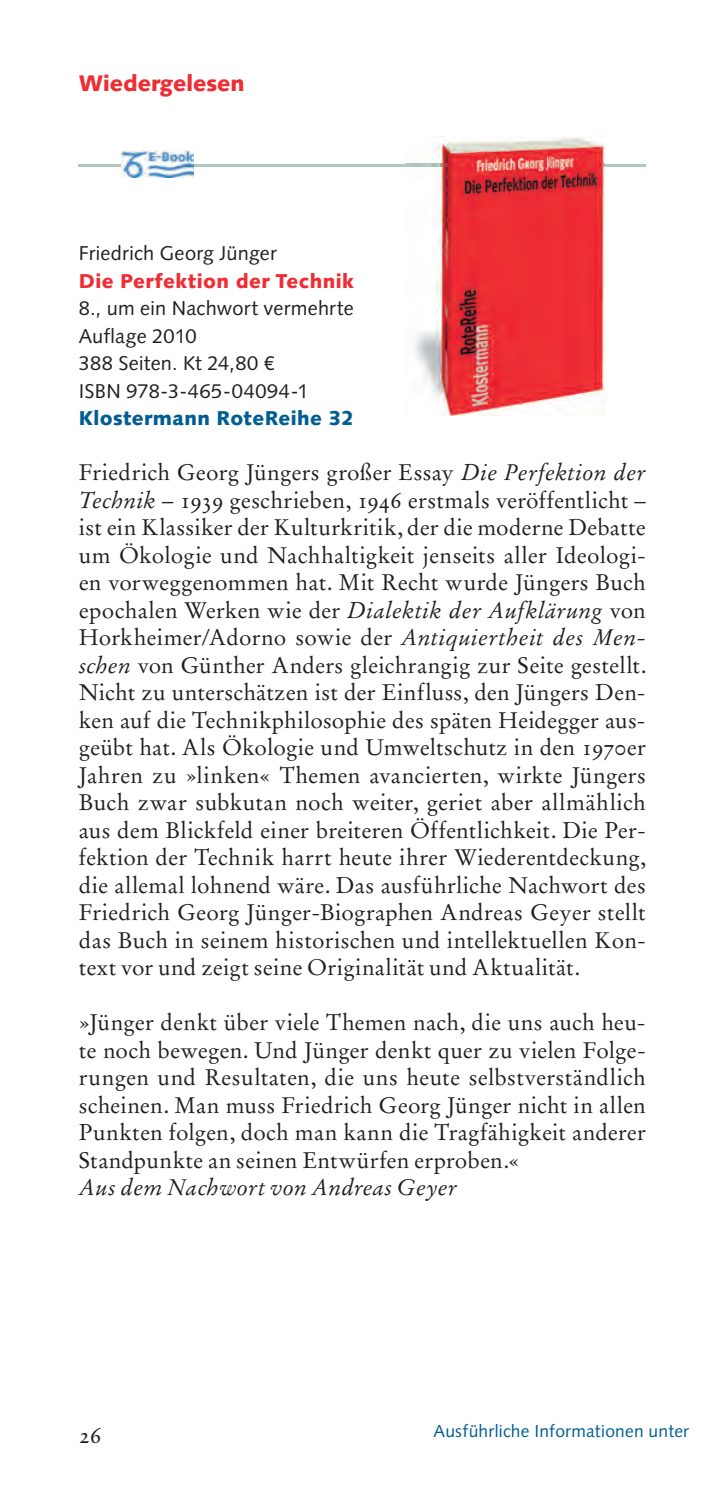
<style>
.page{position:relative;width:709px;height:1488px;background:#fff}
.page>*{position:absolute;margin:0;border:0;box-sizing:border-box;transform-origin:0 0}
.t1{font:22.5px/27.5px "BKA Stempel Garamond";letter-spacing:.01em;color:#231f20;text-align:justify}
.t2{font:italic 22.5px "BKA Stempel Garamond";letter-spacing:.01em;color:#231f20}
.t3{font:900 22.5px "Syntax";color:#ee2e34}
.t4{font:20px/27.5px "Syntax";letter-spacing:.01em;color:#231f20}
.t5{font:900 20px "Syntax";letter-spacing:.02em;color:#ee2e34}
.t6{font:900 20px "Syntax";letter-spacing:.02em;color:#015e92}
.t7{font:17.25px "Syntax";letter-spacing:.015em;color:#015e92}
.s1{font-style:italic}
</style>
<div class="page">
<hr style="left:79px;top:164px;width:567px;height:2px;background:#b0c8bc">
<img style="left:121px;top:151px;width:73px;height:26px">
<img style="left:405px;top:136px;width:200px;height:280px">
<img style="left:405px;top:164px;width:200px;height:2px">
<p class="t3" style="left:79px;top:75px;width:168px">Wiedergelesen</p>
<p class="t4" style="left:79px;top:241px;width:199px">Friedrich Georg Jünger</p>
<p class="t5" style="left:79px;top:272px;width:277px">Die Perfektion der Technik</p>
<p class="t4" style="left:79px;top:296px;width:276px">8., um ein Nachwort vermehrte<br>Auflage 2010<br>388 Seiten. Kt 24,80 €<br>ISBN 978-3-465-04094-1</p>
<p class="t6" style="left:79px;top:410px;width:277px">Klostermann RoteReihe 32</p>
<p class="t1" style="left:79px;top:460px;width:569px">Friedrich Georg Jüngers großer Essay <span class="s1">Die Perfektion der Technik</span> – 1939 geschrieben, 1946 erstmals veröffentlicht – ist ein Klassiker der Kulturkritik, der die moderne Debatte um Ökologie und Nachhaltigkeit jenseits aller Ideologi&shy;en vorweggenommen hat. Mit Recht wurde Jüngers Buch epochalen Werken wie der <span class="s1">Dialektik der Aufklärung</span> von Horkheimer/Adorno sowie der <span class="s1">Antiquiertheit des Men&shy;schen</span> von Günther Anders gleichrangig zur Seite gestellt.<br>Nicht zu unterschätzen ist der Einfluss, den Jüngers Den&shy;ken auf die Technikphilosophie des späten Heidegger aus&shy;geübt hat. Als Ökologie und Umweltschutz in den 1970er Jahren zu »linken« Themen avancierten, wirkte Jüngers Buch zwar subkutan noch weiter, geriet aber allmählich aus dem Blickfeld einer breiteren Öffentlichkeit. Die Per&shy;fektion der Technik harrt heute ihrer Wiederentdeckung, die allemal lohnend wäre. Das ausführliche Nachwort des Friedrich Georg Jünger-Biographen Andreas Geyer stellt das Buch in seinem historischen und intellektuellen Kon&shy;text vor und zeigt seine Originalität und Aktualität.</p>
<p class="t1" style="left:79px;top:1010px;width:568px">»Jünger denkt über viele Themen nach, die uns auch heu&shy;te noch bewegen. Und Jünger denkt quer zu vielen Folge&shy;rungen und Resultaten, die uns heute selbstverständlich scheinen. Man muss Friedrich Georg Jünger nicht in allen Punkten folgen, doch man kann die Tragfähigkeit anderer Standpunkte an seinen Entwürfen erproben.«</p>
<p class="t2" style="left:79px;top:1177px;width:380px">Aus dem Nachwort von Andreas Geyer</p>
<p class="t1" style="left:79px;top:1423px;width:24px">26</p>
<p class="t7" style="left:433px;top:1424px;width:257px">Ausführliche Informationen unter</p>
</div>
